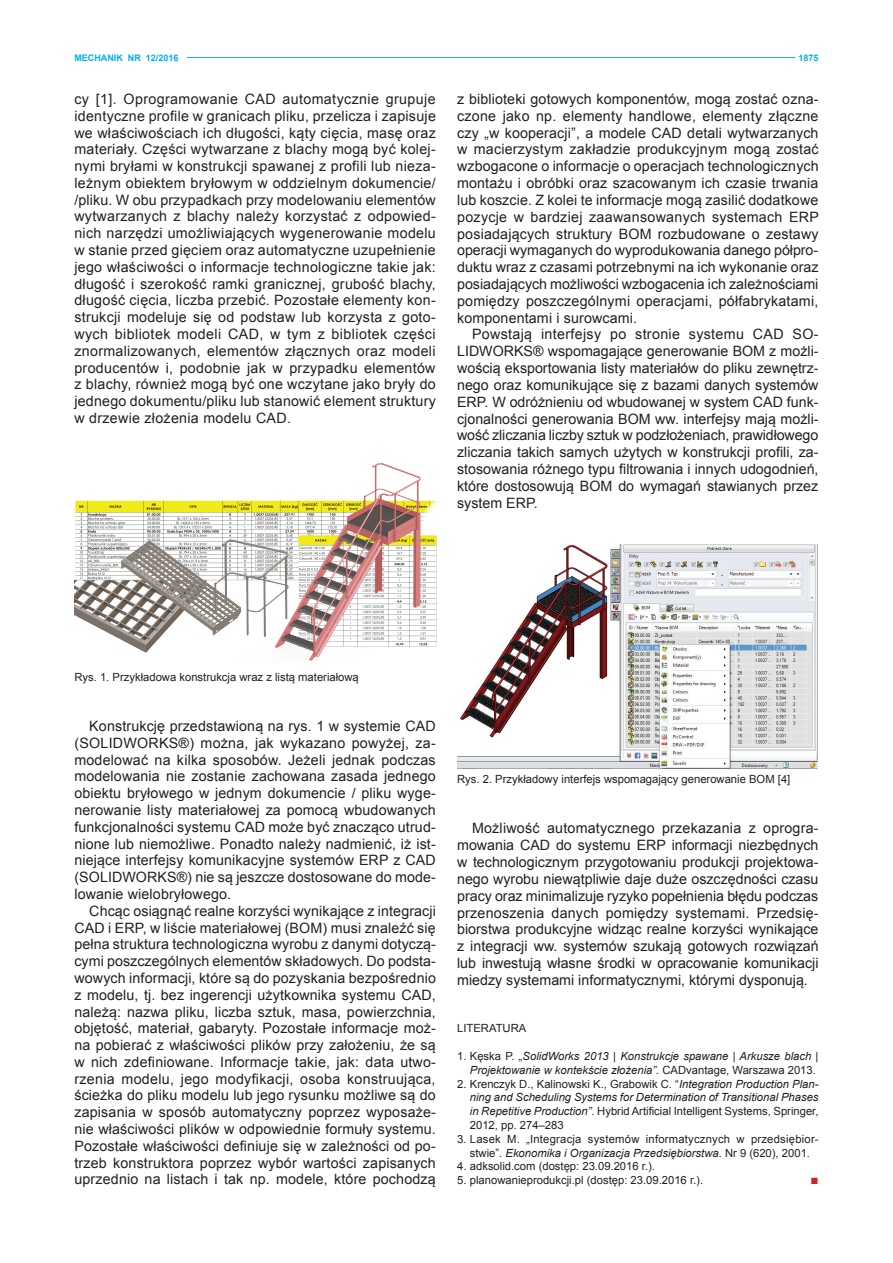
<style>
.page{position:relative;width:893px;height:1263px;background:#fff}
.page>*{position:absolute;margin:0;border:0;box-sizing:border-box;transform-origin:0 0}
.t1{font:14.25px/16.8px "Arial";letter-spacing:.01em;color:#231f20;text-align:justify}
.t2{font:13.5px "Arial";color:#d1232a}
.t3{font:italic 11.25px/13.8px "Arial";color:#231f20;text-align:right}
.t4{font:11.25px "Arial";color:#231f20}
.t5{font:11.25px/13.8px "Arial";letter-spacing:.02em;color:#231f20;text-align:center}
.t6{font:700 9px "Arial";color:#00aeef}
.s1{font-style:normal}
.s2{font-style:italic}
</style>
<div class="page">
<hr style="left:187px;top:57px;width:608px;height:1px;background:#00aeef">
<img style="left:74px;top:463px;width:366px;height:198px">
<img style="left:457px;top:544px;width:361px;height:225px">
<p class="t6" style="left:74px;top:51px;width:106px">MECHANIK NR 12/2016</p>
<p class="t6" style="left:798px;top:51px;width:22px">1875</p>
<p class="t1" style="left:74px;top:91px;width:363px">cy [1]. Oprogramowanie CAD automatycznie grupuje identyczne profile w granicach pliku, przelicza i zapisuje we właściwościach ich długości, kąty cięcia, masę oraz materiały. Części wytwarzane z blachy mogą być kolej&shy;nymi bryłami w konstrukcji spawanej z profili lub nieza&shy;leżnym obiektem bryłowym w oddzielnym dokumencie/ /pliku. W obu przypadkach przy modelowaniu elementów wytwarzanych z blachy należy korzystać z odpowied&shy;nich narzędzi umożliwiających wygenerowanie modelu w stanie przed gięciem oraz automatyczne uzupełnienie jego właściwości o informacje technologiczne takie jak: długość i szerokość ramki granicznej, grubość blachy, długość cięcia, liczba przebić. Pozostałe elementy kon&shy;strukcji modeluje się od podstaw lub korzysta z goto&shy;wych bibliotek modeli CAD, w tym z bibliotek części znormalizowanych, elementów złącznych oraz modeli producentów i, podobnie jak w przypadku elementów z blachy, również mogą być one wczytane jako bryły do jednego dokumentu/pliku lub stanowić element struktury w drzewie złożenia modelu CAD.</p>
<p class="t1" style="left:457px;top:91px;width:363px">z biblioteki gotowych komponentów, mogą zostać ozna&shy;czone jako np. elementy handlowe, elementy złączne czy „w kooperacji”, a modele CAD detali wytwarzanych w macierzystym zakładzie produkcyjnym mogą zostać wzbogacone o informacje o operacjach technologicznych montażu i obróbki oraz szacowanym ich czasie trwania lub koszcie. Z kolei te informacje mogą zasilić dodatkowe pozycje w bardziej zaawansowanych systemach ERP posiadających struktury BOM rozbudowane o zestawy operacji wymaganych do wyprodukowania danego półpro&shy;duktu wraz z czasami potrzebnymi na ich wykonanie oraz posiadających możliwości wzbogacenia ich zależnościami pomiędzy poszczególnymi operacjami, półfabrykatami, komponentami i surowcami.</p>
<p class="t1" style="left:457px;top:326px;width:363px;text-indent:15px">Powstają interfejsy po stronie systemu CAD SO-LIDWORKS® wspomagające generowanie BOM z możli&shy;wością eksportowania listy materiałów do pliku zewnętrz&shy;nego oraz komunikujące się z bazami danych systemów ERP. W odróżnieniu od wbudowanej w system CAD funk&shy;cjonalności generowania BOM ww. interfejsy mają możli&shy;wość zliczania liczby sztuk w podzłożeniach, prawidłowego zliczania takich samych użytych w konstrukcji profili, za&shy;stosowania różnego typu filtrowania i innych udogodnień, które dostosowują BOM do wymagań stawianych przez system ERP.</p>
<p class="t4" style="left:74px;top:669px;width:286px">Rys. 1. Przykładowa konstrukcja wraz z listą materiałową</p>
<p class="t1" style="left:74px;top:718px;width:363px;text-indent:15px">Konstrukcję przedstawioną na rys. 1 w systemie CAD (SOLIDWORKS®) można, jak wykazano powyżej, za&shy;modelować na kilka sposobów. Jeżeli jednak podczas modelowania nie zostanie zachowana zasada jednego obiektu bryłowego w jednym dokumencie / pliku wyge&shy;nerowanie listy materiałowej za pomocą wbudowanych funkcjonalności systemu CAD może być znacząco utrud&shy;nione lub niemożliwe. Ponadto należy nadmienić, iż ist&shy;niejące interfejsy komunikacyjne systemów ERP z CAD (SOLIDWORKS®) nie są jeszcze dostosowane do mode&shy;lowanie wielobryłowego.</p>
<p class="t1" style="left:74px;top:902px;width:363px;text-indent:15px">Chcąc osiągnąć realne korzyści wynikające z integracji CAD i ERP, w liście materiałowej (BOM) musi znaleźć się pełna struktura technologiczna wyrobu z danymi dotyczą&shy;cymi poszczególnych elementów składowych. Do podsta&shy;wowych informacji, które są do pozyskania bezpośrednio z modelu, tj. bez ingerencji użytkownika systemu CAD, należą: nazwa pliku, liczba sztuk, masa, powierzchnia, objętość, materiał, gabaryty. Pozostałe informacje moż&shy;na pobierać z właściwości plików przy założeniu, że są w nich zdefiniowane. Informacje takie, jak: data utwo&shy;rzenia modelu, jego modyfikacji, osoba konstruująca, ścieżka do pliku modelu lub jego rysunku możliwe są do zapisania w sposób automatyczny poprzez wyposaże&shy;nie właściwości plików w odpowiednie formuły systemu.<br>Pozostałe właściwości definiuje się w zależności od po&shy;trzeb konstruktora poprzez wybór wartości zapisanych uprzednio na listach i tak np. modele, które pochodzą</p>
<p class="t4" style="left:457px;top:772px;width:335px">Rys. 2. Przykładowy interfejs wspomagający generowanie BOM [4]</p>
<p class="t1" style="left:457px;top:820px;width:363px;text-indent:15px">Możliwość automatycznego przekazania z oprogra&shy;mowania CAD do systemu ERP informacji niezbędnych w technologicznym przygotowaniu produkcji projektowa&shy;nego wyrobu niewątpliwie daje duże oszczędności czasu pracy oraz minimalizuje ryzyko popełnienia błędu podczas przenoszenia danych pomiędzy systemami. Przedsię&shy;biorstwa produkcyjne widząc realne korzyści wynikające z integracji ww. systemów szukają gotowych rozwiązań lub inwestują własne środki w opracowanie komunikacji miedzy systemami informatycznymi, którymi dysponują.</p>
<p class="t4" style="left:457px;top:1021px;width:71px">LITERATURA</p>
<p class="t3" style="left:457px;top:1049px;width:363px"><span class="s1">1. Kęska P.</span> „SolidWorks 2013 | Konstrukcje spawane | Arkusze blach |<br>Projektowanie w kontekście złożenia”. <span class="s1">CADvantage, Warszawa 2013.</span></p>
<p class="t3" style="left:470px;top:1077px;width:350px;text-align:justify;text-indent:-13px"><span class="s1">2. Krenczyk D., Kalinowski K., Grabowik C. “</span>Integration Production Plan&shy;ning and Scheduling Systems for Determination of Transitional Phases in Repetitive Production”<span class="s1">. Hybrid Artificial Intelligent Systems, Springer, 2012, pp. 274–283</span></p>
<p class="t5" style="left:457px;top:1132px;width:363px">3. Lasek M. „Integracja systemów informatycznych w przedsiębior&shy;stwie”. <span class="s2">Ekonomika i Organizacja Przedsiębiorstwa</span>. Nr 9 (620), 2001.</p>
<p class="t4" style="left:457px;top:1159px;width:199px">4. adksolid.com (dostęp: 23.09.2016 r.).</p>
<p class="t4" style="left:457px;top:1173px;width:247px">5. planowanieprodukcji.pl (dostęp: 23.09.2016 r.).</p>
<p class="t2" style="left:810px;top:1171px;width:10px">■</p>
</div>
